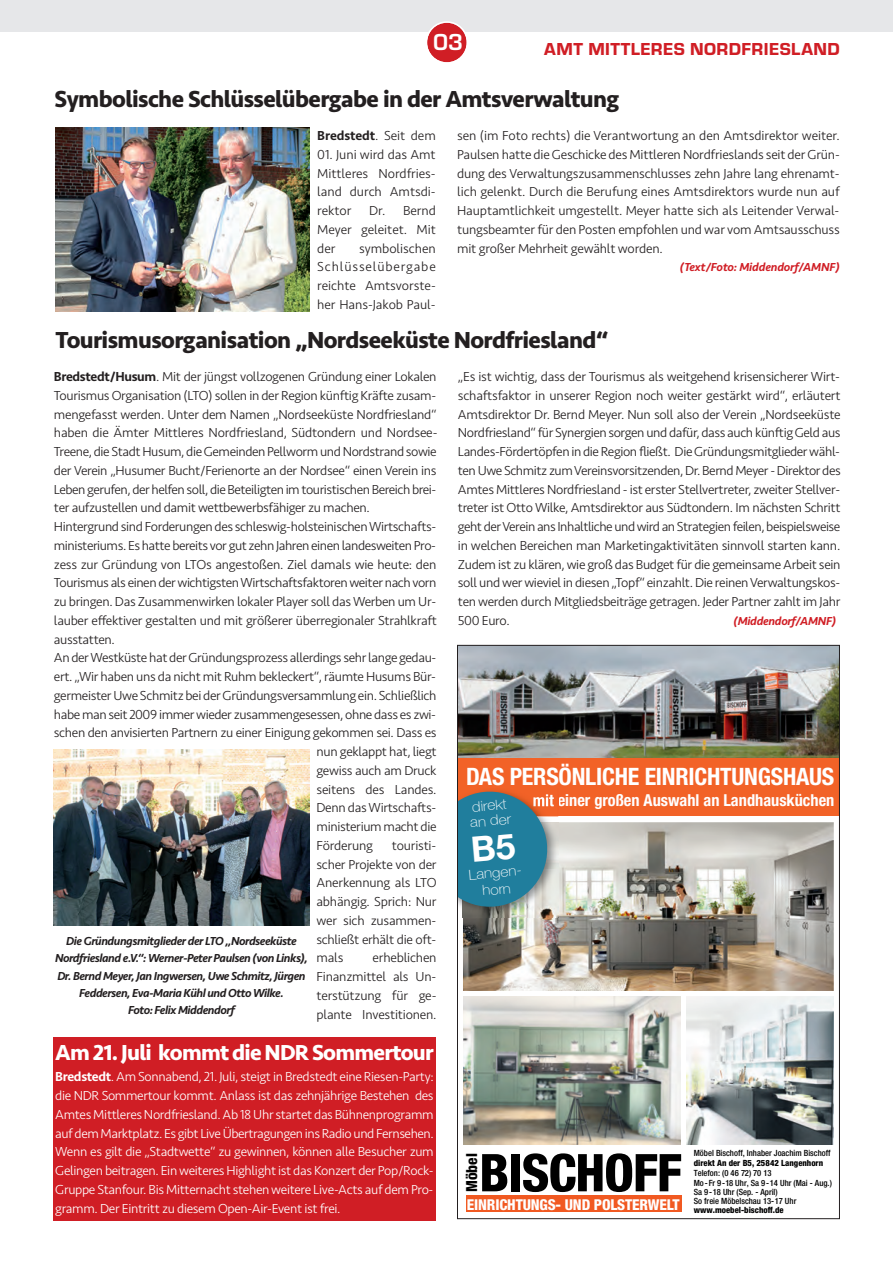
<style>
.page{position:relative;width:893px;height:1263px;background:#fff}
.page>*{position:absolute;margin:0;border:0;box-sizing:border-box;transform-origin:0 0}
.t1{font:800 condensed 52.05px "Helvetica Neue LT Pro";letter-spacing:-.02em;color:#000}
.t2{font:700 24px "Seravek";letter-spacing:-.025em;color:#231f20}
.t3{font:700 condensed 24px "Helvetica Neue LT Pro";letter-spacing:-.01em;color:#fff}
.t4{font:700 24px "Eurostile T";color:#fff}
.t5{font:700 22.5px "Seravek";letter-spacing:-.03em;color:#fff}
.t6{font:18px "Eurostile T Heav";letter-spacing:.025em;color:#d01e25}
.t7{font:700 condensed 16.5px "Helvetica Neue LT Pro";color:#fff}
.t8{font:800 condensed 15.3px "Helvetica Neue LT Pro";color:#000}
.t9{font:800 condensed 15px "Helvetica Neue LT Pro";letter-spacing:-.01em;color:#fff}
.t10{font:100 14.1px/15.3px "Helvetica Neue LT Pro";color:#fff;scale:1.1 1}
.t11{font:300 13.5px/18.8px "Seravek";letter-spacing:-.025em;color:#231f20;text-align:justify}
.t12{font:300 13.5px/18.8px "Seravek";letter-spacing:-.025em;color:#fff;text-align:justify}
.t13{font:500 13.5px "Seravek";letter-spacing:-.005em;color:#231f20}
.t14{font:italic 500 12px/17.2px "Seravek";letter-spacing:-.04em;color:#231f20;text-align:center}
.t15{font:italic 500 12px "Seravek";letter-spacing:-.015em;color:#d01e25}
.t16{font:500 condensed 8.55px/8.7px "Helvetica Neue LT Pro";color:#000}
.t17{font:800 condensed 8.55px "Helvetica Neue LT Pro";color:#000}
.s1{font-weight:300}
.s2{font-weight:500}
</style>
<div class="page">
<div style="left:0;top:0;width:893px;height:32px;background:#e6e7e9"></div>
<svg style="left:427px;top:21px;width:40px;height:42px"></svg>
<img style="left:463px;top:822px;width:371px;height:169px">
<img style="left:687px;top:996px;width:147px;height:148px">
<img style="left:459px;top:647px;width:379px;height:111px">
<div style="left:458px;top:758px;width:381px;height:58px;background:#f26227"></div>
<img style="left:463px;top:822px;width:95px;height:96px">
<img style="left:550px;top:794px;width:4px;height:13px">
<img style="left:463px;top:996px;width:218px;height:148px">
<div style="left:466px;top:1195px;width:215px;height:17px;background:#f15921"></div>
<img style="left:55px;top:128px;width:255px;height:183px">
<img style="left:54px;top:749px;width:255px;height:176px">
<div style="left:53px;top:1037px;width:383px;height:183px;background:#d01e25"></div>
<svg style="left:458px;top:790px;width:92px;height:120px;background:#438296"></svg>
<h2 class="t4" style="left:433px;top:27px;width:32px">03</h2>
<h3 class="t6" style="left:544px;top:38px;width:297px">AMT MITTLERES NORDFRIESLAND</h3>
<h2 class="t2" style="left:55px;top:80px;width:566px">Symbolische Schlüsselübergabe in der Amtsverwaltung</h2>
<p class="t13" style="left:317px;top:127px;width:120px">Bredstedt<span class="s1">. Seit dem</span></p>
<p class="t11" style="left:317px;top:145px;width:120px">01. Juni wird das Amt Mittleres Nordfries&shy;land durch Amtsdi&shy;rektor</p>
<p class="t11" style="left:317px;top:201px;width:120px;text-indent:52px">Dr. Bernd Meyer geleitet. Mit der</p>
<p class="t11" style="left:317px;top:239px;width:120px;text-indent:42px">symbolischen Schlüsselübergabe reichte Amtsvorste&shy;her Hans-Jakob Paul-</p>
<p class="t11" style="left:457px;top:126px;width:384px">sen (im Foto rechts) die Verantwortung an den Amtsdirektor weiter.<br>Paulsen hatte die Geschicke des Mittleren Nordfrieslands seit der Grün&shy;dung des Verwaltungszusammenschlusses zehn Jahre lang ehrenamt&shy;lich gelenkt. Durch die Berufung eines Amtsdirektors wurde nun auf Hauptamtlichkeit umgestellt. Meyer hatte sich als Leitender Verwal&shy;tungsbeamter für den Posten empfohlen und war vom Amtsausschuss mit großer Mehrheit gewählt worden.</p>
<p class="t15" style="left:680px;top:260px;width:161px">(Text/Foto: Middendorf/AMNF)</p>
<h2 class="t2" style="left:55px;top:321px;width:554px">Tourismusorganisation „Nordseeküste Nordfriesland“</h2>
<p class="t11" style="left:54px;top:367px;width:384px"><span class="s2">Bredstedt/Husum</span>. Mit der jüngst vollzogenen Gründung einer Lokalen</p>
<p class="t11" style="left:54px;top:386px;width:384px">Tourismus Organisation (LTO) sollen in der Region künftig Kräfte zusam-</p>
<p class="t11" style="left:54px;top:405px;width:384px">mengefasst werden. Unter dem Namen „Nordseeküste Nordfriesland“</p>
<p class="t11" style="left:54px;top:424px;width:385px">haben die Ämter Mittleres Nordfriesland, Südtondern und Nordsee-</p>
<p class="t11" style="left:54px;top:442px;width:384px">Treene, die Stadt Husum, die Gemeinden Pellworm und Nordstrand sowie</p>
<p class="t11" style="left:54px;top:461px;width:384px">der Verein „Husumer Bucht/Ferienorte an der Nordsee“ einen Verein ins</p>
<p class="t11" style="left:54px;top:480px;width:384px">Leben gerufen, der helfen soll, die Beteiligten im touristischen Bereich brei-</p>
<p class="t11" style="left:54px;top:499px;width:318px">ter aufzustellen und damit wettbewerbsfähiger zu machen.</p>
<p class="t11" style="left:54px;top:517px;width:384px">Hintergrund sind Forderungen des schleswig-holsteinischen Wirtschafts-</p>
<p class="t11" style="left:54px;top:536px;width:384px">ministeriums. Es hatte bereits vor gut zehn Jahren einen landesweiten Pro-</p>
<p class="t11" style="left:54px;top:555px;width:384px">zess zur Gründung von LTOs angestoßen. Ziel damals wie heute: den</p>
<p class="t11" style="left:54px;top:574px;width:384px">Tourismus als einen der wichtigsten Wirtschaftsfaktoren weiter nach vorn</p>
<p class="t11" style="left:54px;top:592px;width:384px">zu bringen. Das Zusammenwirken lokaler Player soll das Werben um Ur-</p>
<p class="t11" style="left:54px;top:611px;width:385px">lauber effektiver gestalten und mit größerer überregionaler Strahlkraft</p>
<p class="t11" style="left:54px;top:630px;width:63px">ausstatten.</p>
<p class="t11" style="left:54px;top:649px;width:384px">An der Westküste hat der Gründungsprozess allerdings sehr lange gedau-</p>
<p class="t11" style="left:54px;top:667px;width:384px">ert. „Wir haben uns da nicht mit Ruhm bekleckert“, räumte Husums Bür-</p>
<p class="t11" style="left:54px;top:686px;width:384px">germeister Uwe Schmitz bei der Gründungsversammlung ein. Schließlich</p>
<p class="t11" style="left:54px;top:705px;width:384px">habe man seit 2009 immer wieder zusammengesessen, ohne dass es zwi-</p>
<p class="t11" style="left:54px;top:724px;width:384px">schen den anvisierten Partnern zu einer Einigung gekommen sei. Dass es</p>
<p class="t11" style="left:317px;top:742px;width:122px">nun geklappt hat, liegt</p>
<p class="t11" style="left:317px;top:761px;width:122px">gewiss auch am Druck</p>
<p class="t11" style="left:317px;top:780px;width:122px">seitens des Landes.</p>
<p class="t11" style="left:317px;top:799px;width:121px">Denn das Wirtschafts-</p>
<p class="t11" style="left:317px;top:817px;width:121px">ministerium macht die</p>
<p class="t11" style="left:317px;top:836px;width:58px">Förderung</p>
<p class="t11" style="left:317px;top:836px;width:122px;text-indent:75px">touristi&shy;scher Projekte von der Anerkennung als LTO abhängig. Sprich: Nur wer sich zusammen&shy;schließt erhält die oft&shy;mals</p>
<p class="t14" style="left:55px;top:933px;width:254px">Die Gründungsmitglieder der LTO „Nordseeküste Nordfriesland e.V.“: Werner-Peter Paulsen (von Links), Dr. Bernd Meyer, Jan Ingwersen, Uwe Schmitz, Jürgen Feddersen, Eva-Maria Kühl und Otto Wilke.<br>Foto: Felix Middendorf</p>
<h3 class="t5" style="left:55px;top:1034px;width:380px">Am 21. Juli kommt die NDR Sommertour</h3>
<p class="t12" style="left:55px;top:1067px;width:380px"><span class="s2">Bredstedt</span>. Am Sonnabend, 21. Juli, steigt in Bredstedt eine Riesen-Party: die NDR Sommertour kommt. Anlass ist das zehnjährige Bestehen des Amtes Mittleres Nordfriesland. Ab 18 Uhr startet das Bühnenprogramm auf dem Marktplatz. Es gibt Live Übertragungen ins Radio und Fernsehen.<br>Wenn es gilt die „Stadtwette“ zu gewinnen, können alle Besucher zum Gelingen beitragen. Ein weiteres Highlight ist das Konzert der Pop/Rock-Gruppe Stanfour. Bis Mitternacht stehen weitere Live-Acts auf dem Pro&shy;gramm. Der Eintritt zu diesem Open-Air-Event ist frei.</p>
<p class="t11" style="left:317px;top:949px;width:122px;text-indent:56px">erheblichen Finanzmittel als Un&shy;terstützung für ge&shy;plante Investitionen.</p>
<p class="t11" style="left:458px;top:367px;width:384px">„Es ist wichtig, dass der Tourismus als weitgehend krisensicherer Wirt&shy;schaftsfaktor in unserer Region noch weiter gestärkt wird“, erläutert Amtsdirektor Dr. Bernd Meyer. Nun soll also der Verein „Nordseeküste Nordfriesland“ für Synergien sorgen und dafür, dass auch künftig Geld aus Landes-Fördertöpfen in die Region fließt. Die Gründungsmitglieder wähl&shy;ten Uwe Schmitz zum Vereinsvorsitzenden, Dr. Bernd Meyer - Direktor des Amtes Mittleres Nordfriesland - ist erster Stellvertreter, zweiter Stellver&shy;treter ist Otto Wilke, Amtsdirektor aus Südtondern. Im nächsten Schritt geht der Verein ans Inhaltliche und wird an Strategien feilen, beispielsweise in welchen Bereichen man Marketingaktivitäten sinnvoll starten kann.<br>Zudem ist zu klären, wie groß das Budget für die gemeinsame Arbeit sein soll und wer wieviel in diesen „Topf“ einzahlt. Die reinen Verwaltungskos&shy;ten werden durch Mitgliedsbeiträge getragen. Jeder Partner zahlt im Jahr 500 Euro.</p>
<p class="t15" style="left:734px;top:613px;width:104px">(Middendorf/AMNF)</p>
<h2 class="t3" style="left:466px;top:768px;width:370px">DAS PERSÖNLICHE EINRICHTUNGSHAUS</h2>
<p class="t7" style="left:533px;top:794px;width:303px">mit einer großen Auswahl an Landhausküchen</p>
<p class="t10" style="left:468px;top:801px;width:39px;rotate:-5deg">direkt an der</p>
<p class="t10" style="left:468px;top:867px;width:51px;line-height:16.8px;text-align:center;rotate:-5deg">Langen&shy;horn</p>
<p class="t16" style="left:694px;top:1149px;width:138px">Möbel Bischoff, Inhaber Joachim Bischoff</p>
<p class="t16" style="left:694px;top:1180px;width:140px">Mo-Fr 9-18 Uhr, Sa 9-14 Uhr (Mai - Aug.)<br>Sa 9-18 Uhr (Sep. - April)<br>So freie Möbelschau 13-17 Uhr</p>
<p class="t17" style="left:694px;top:1206px;width:91px">www.moebel-bischoff.de</p>
<h1 class="t1" style="left:479px;top:1154px;width:204px">BISCHOFF</h1>
<p class="t9" style="left:467px;top:1199px;width:214px">EINRICHTUNGS- UND POLSTERWELT</p>
<p class="t8" style="left:466px;top:1192px;width:40px;rotate:-90deg">Möbel</p>
<p class="t17" style="left:694px;top:1160px;width:131px">direkt An der B5, 25842 Langenhorn</p>
<p class="t16" style="left:694px;top:1170px;width:79px">Telefon: (0 46 72) 70 13</p>
</div>
